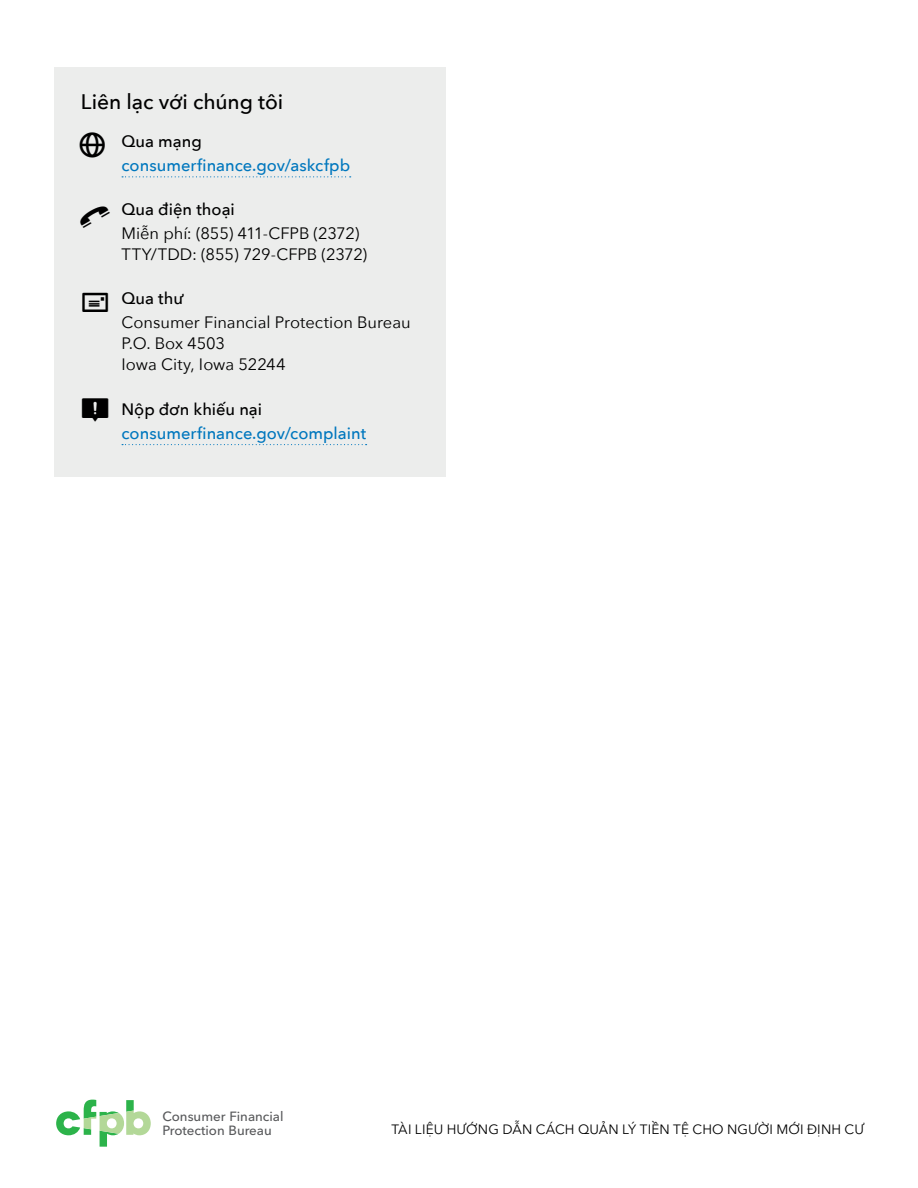
<style>
.page{position:relative;width:918px;height:1188px;background:#fff}
.page>*{position:absolute;margin:0;border:0;box-sizing:border-box;transform-origin:0 0}
.regular{font:500 21px "Avenir Next";letter-spacing:-.005em;color:#000}
.paragraph{font:16.5px/24px "Avenir Next";letter-spacing:-.005em;color:#000}
.paragraph-2{font:500 16.5px/24px "Avenir Next";color:#0077be}
.paragraph-3{font:13.5px "Avenir Next";letter-spacing:.015em;color:#000}
.t1{font:500 13.35px/13.5px "Avenir Next";color:#58595b}
.s1{color:#000}
.s2{font-weight:500}
</style>
<div class="page">
<svg style="left:56px;top:1100px;width:95px;height:47px"></svg>
<div style="left:54px;top:68px;width:392px;height:409px;background:#ecedec"></div>
<svg style="left:122px;top:176px;width:229px;height:1px"></svg>
<svg style="left:122px;top:444px;width:245px;height:1px"></svg>
<p class="regular" style="left:81px;top:84px;width:204px">Liên lạc với chúng tôi</p>
<p class="paragraph-2" style="left:122px;top:129px;width:230px"><span class="s1">Qua mạng </span>consumerfinance.gov/askcfpb</p>
<p class="paragraph" style="left:122px;top:197px;width:239px"><span class="s2">Qua điện thoại<br></span>Miễn phí: (855) 411-CFPB (2372)</p>
<p class="paragraph" style="left:122px;top:242px;width:247px">TTY/TDD: (855) 729-CFPB (2372)</p>
<p class="paragraph" style="left:122px;top:286px;width:291px"><span class="s2">Qua thư<br></span>Consumer Financial Protection Bureau</p>
<p class="paragraph" style="left:122px;top:332px;width:166px;line-height:21px">P.O. Box 4503<br>Iowa City, Iowa 52244</p>
<p class="paragraph-2" style="left:122px;top:396px;width:246px"><span class="s1">Nộp đơn khiếu nại </span>consumerfinance.gov/complaint</p>
<p class="t1" style="left:163px;top:1109px;width:123px">Consumer Financial<br>Protection Bureau</p>
<p class="paragraph-3" style="left:391px;top:1118px;width:474px">TÀI LIỆU HƯỚNG DẪN CÁCH QUẢN LÝ TIỀN TỆ CHO NGƯỜI MỚI ĐỊNH CƯ</p>
</div>
